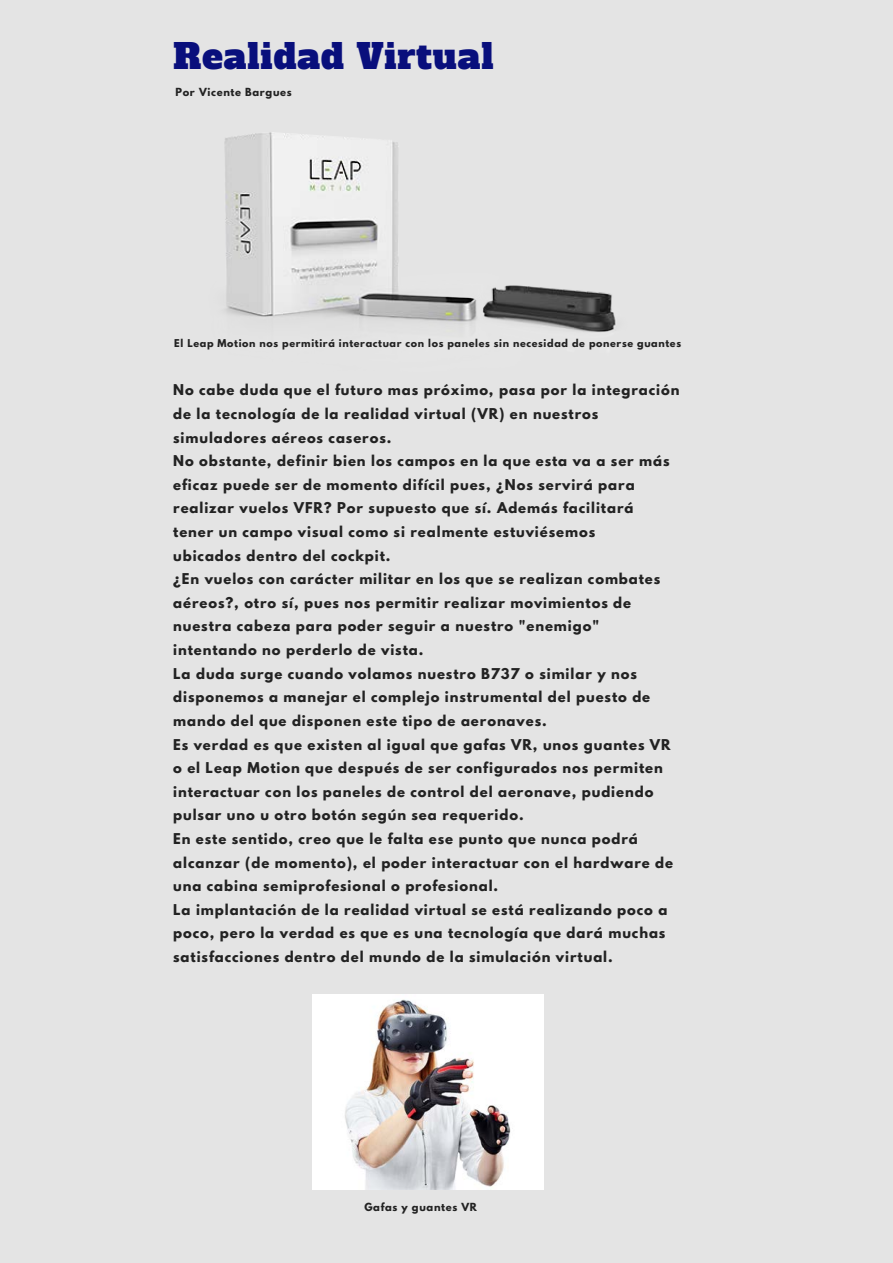
<style>
.page{position:relative;width:893px;height:1263px;background:#fff}
.page>*{position:absolute;margin:0;border:0;box-sizing:border-box;transform-origin:0 0}
.t1{font:34.65px "Alfa Slab One";letter-spacing:.03em;color:#090f7c}
.t2{font:700 13.2px/23.5px "League Spartan";letter-spacing:.07em;color:#222}
.t3{font:700 9.9px "League Spartan";letter-spacing:.07em;color:#222}
.t4{font:700 9.6px "League Spartan";letter-spacing:.07em;color:#222}
</style>
<div class="page">
<div style="left:0;top:0;width:892px;height:1262px;background:#e4e4e4"></div>
<img style="left:312px;top:995px;width:231px;height:194px">
<img style="left:224px;top:132px;width:392px;height:200px">
<h1 class="t1" style="left:173px;top:33px;width:322px">Realidad Virtual</h1>
<p class="t3" style="left:175px;top:87px;width:118px">Por Vicente Bargues</p>
<p class="t4" style="left:174px;top:338px;width:508px">El Leap Motion nos permitirá interactuar con los paneles sin necesidad de ponerse guantes</p>
<p class="t2" style="left:173px;top:380px;width:507px">No cabe duda que el futuro mas próximo, pasa por la integración de la tecnología de la realidad virtual (VR) en nuestros simuladores aéreos caseros.<br>No obstante, definir bien los campos en la que esta va a ser más eficaz puede ser de momento difícil pues, ¿Nos servirá para realizar vuelos VFR? Por supuesto que sí. Además facilitará<br>tener un campo visual como si realmente estuviésemos<br>ubicados dentro del cockpit.<br>¿En vuelos con carácter militar en los que se realizan combates aéreos?, otro sí, pues nos permitir realizar movimientos de nuestra cabeza para poder seguir a nuestro "enemigo" intentando no perderlo de vista.<br>La duda surge cuando volamos nuestro B737 o similar y nos disponemos a manejar el complejo instrumental del puesto de mando del que disponen este tipo de aeronaves.<br>Es verdad es que existen al igual que gafas VR, unos guantes VR o el Leap Motion que después de ser configurados nos permiten interactuar con los paneles de control del aeronave, pudiendo pulsar uno u otro botón según sea requerido.<br>En este sentido, creo que le falta ese punto que nunca podrá alcanzar (de momento), el poder interactuar con el hardware de una cabina semiprofesional o profesional.<br>La implantación de la realidad virtual se está realizando poco a poco, pero la verdad es que es una tecnología que dará muchas satisfacciones dentro del mundo de la simulación virtual.</p>
<p class="t3" style="left:364px;top:1202px;width:114px">Gafas y guantes VR</p>
</div>
